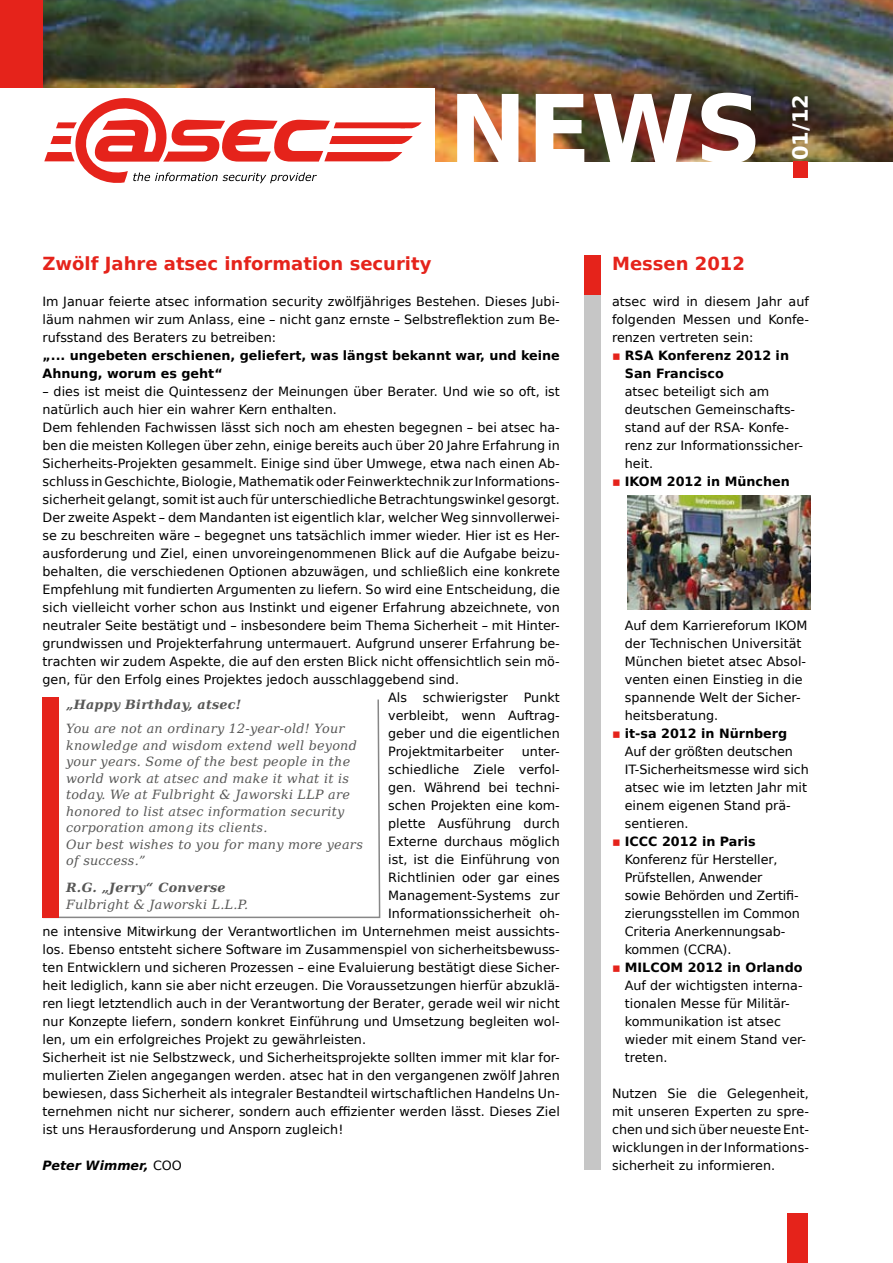
<style>
.page{position:relative;width:893px;height:1263px;background:#fff}
.page>*{position:absolute;margin:0;border:0;box-sizing:border-box;transform-origin:0 0}
.t1{font:700 93.9px "DejaVu Sans";color:#fff}
.t2{font:700 20.85px "DejaVu Sans";color:#fff}
.t3{font:700 18px "DejaVu Sans";color:#e5231b}
.t4{font:12.75px/18px "DejaVu Sans";color:#000}
.t5{font:italic 12.75px/16.5px "DejaVu Serif";letter-spacing:.02em;color:#575756}
.t6{font:700 12.75px/18px "DejaVu Sans";color:#000}
.t7{font:italic 700 12.75px "DejaVu Serif";letter-spacing:.02em;color:#575756}
.t8{font:italic 700 12.75px "DejaVu Sans";color:#000}
.s1{font-weight:400;font-style:normal}
.s2{font-weight:400;color:#e5231b}
.s3{color:#e5231b}
.s4{font-weight:700}
</style>
<div class="page">
<div style="left:585px;top:263px;width:16px;height:907px;background:#c6c6c6"></div>
<img style="left:43px;top:0;width:850px;height:161px">
<div style="left:0;top:0;width:43px;height:89px;background:#e5231b"></div>
<div style="left:793px;top:161px;width:15px;height:17px;background:#e5231b"></div>
<div style="left:585px;top:255px;width:16px;height:40px;background:#e5231b"></div>
<div style="left:787px;top:1213px;width:21px;height:50px;background:#e5231b"></div>
<div style="left:0;top:88px;width:434px;height:89px;background:#fff"></div>
<svg style="left:44px;top:98px;width:377px;height:86px"></svg>
<svg style="left:42px;top:698px;width:339px;height:221px"></svg>
<div style="left:43px;top:697px;width:16px;height:221px;background:#e5231b"></div>
<img style="left:627px;top:495px;width:184px;height:114px">
<h1 class="t1" style="left:449px;top:52px;width:315px">NEWS</h1>
<h2 class="t2" style="left:783px;top:160px;width:67px;rotate:-90deg">01/12</h2>
<h3 class="t3" style="left:43px;top:249px;width:390px">Zwölf Jahre atsec information security</h3>
<p class="t4" style="left:43px;top:292px;width:519px;text-align:justify">Im Januar feierte atsec information security zwölfjähriges Bestehen. Dieses Jubi&shy;läum nahmen wir zum Anlass, eine – nicht ganz ernste – Selbstreflektion zum Be&shy;rufsstand des Beraters zu betreiben:</p>
<p class="t6" style="left:43px;top:346px;width:519px">„... ungebeten erschienen, geliefert, was längst bekannt war, und keine<br>Ahnung, worum es geht“</p>
<p class="t4" style="left:43px;top:382px;width:519px">– dies ist meist die Quintessenz der Meinungen über Berater. Und wie so oft, ist</p>
<p class="t4" style="left:43px;top:400px;width:296px">natürlich auch hier ein wahrer Kern enthalten.</p>
<p class="t4" style="left:43px;top:418px;width:519px">Dem fehlenden Fachwissen lässt sich noch am ehesten begegnen – bei atsec ha-</p>
<p class="t4" style="left:43px;top:436px;width:519px">ben die meisten Kollegen über zehn, einige bereits auch über 20 Jahre Erfahrung in</p>
<p class="t4" style="left:43px;top:454px;width:519px">Sicherheits-Projekten gesammelt. Einige sind über Umwege, etwa nach einen Ab-</p>
<p class="t4" style="left:43px;top:472px;width:519px">schluss in Geschichte, Biologie, Mathematik oder Feinwerktechnik zur Informations-</p>
<p class="t4" style="left:43px;top:490px;width:519px">sicherheit gelangt, somit ist auch für unterschiedliche Betrachtungswinkel gesorgt.</p>
<p class="t4" style="left:43px;top:508px;width:519px">Der zweite Aspekt – dem Mandanten ist eigentlich klar, welcher Weg sinnvollerwei-</p>
<p class="t4" style="left:43px;top:526px;width:519px">se zu beschreiten wäre – begegnet uns tatsächlich immer wieder. Hier ist es Her-</p>
<p class="t4" style="left:43px;top:544px;width:519px">ausforderung und Ziel, einen unvoreingenommenen Blick auf die Aufgabe beizu-</p>
<p class="t4" style="left:43px;top:562px;width:519px">behalten, die verschiedenen Optionen abzuwägen, und schließlich eine konkrete</p>
<p class="t4" style="left:43px;top:580px;width:519px">Empfehlung mit fundierten Argumenten zu liefern. So wird eine Entscheidung, die</p>
<p class="t4" style="left:43px;top:598px;width:519px">sich vielleicht vorher schon aus Instinkt und eigener Erfahrung abzeichnete, von</p>
<p class="t4" style="left:43px;top:616px;width:519px">neutraler Seite bestätigt und – insbesondere beim Thema Sicherheit – mit Hinter-</p>
<p class="t4" style="left:43px;top:634px;width:519px">grundwissen und Projekterfahrung untermauert. Aufgrund unserer Erfahrung be-</p>
<p class="t4" style="left:43px;top:652px;width:519px">trachten wir zudem Aspekte, die auf den ersten Blick nicht offensichtlich sein mö-</p>
<p class="t4" style="left:43px;top:670px;width:418px">gen, für den Erfolg eines Projektes jedoch ausschlaggebend sind.</p>
<p class="t4" style="left:388px;top:688px;width:173px">Als schwierigster Punkt</p>
<p class="t4" style="left:388px;top:706px;width:173px">verbleibt, wenn Auftrag-</p>
<p class="t4" style="left:388px;top:724px;width:173px">geber und die eigentlichen</p>
<p class="t4" style="left:388px;top:742px;width:117px">Projektmitarbeiter</p>
<p class="t4" style="left:522px;top:742px;width:40px">unter-</p>
<p class="t4" style="left:388px;top:760px;width:173px">schiedliche Ziele verfol-</p>
<p class="t4" style="left:388px;top:778px;width:173px">gen. Während bei techni-</p>
<p class="t4" style="left:388px;top:796px;width:173px">schen Projekten eine kom-</p>
<p class="t4" style="left:388px;top:814px;width:173px">plette Ausführung durch</p>
<p class="t4" style="left:388px;top:832px;width:173px">Externe durchaus möglich</p>
<p class="t4" style="left:388px;top:850px;width:173px">ist, ist die Einführung von</p>
<p class="t4" style="left:388px;top:868px;width:173px">Richtlinien oder gar eines</p>
<p class="t4" style="left:388px;top:886px;width:173px">Management-Systems zur</p>
<p class="t4" style="left:388px;top:904px;width:173px">Informationssicherheit oh-</p>
<p class="t4" style="left:43px;top:922px;width:519px">ne intensive Mitwirkung der Verantwortlichen im Unternehmen meist aussichts-</p>
<p class="t4" style="left:43px;top:940px;width:519px">los. Ebenso entsteht sichere Software im Zusammenspiel von sicherheitsbewuss-</p>
<p class="t4" style="left:43px;top:958px;width:519px">ten Entwicklern und sicheren Prozessen – eine Evaluierung bestätigt diese Sicher-</p>
<p class="t4" style="left:43px;top:976px;width:519px">heit lediglich, kann sie aber nicht erzeugen. Die Voraussetzungen hierfür abzuklä-</p>
<p class="t4" style="left:43px;top:994px;width:519px">ren liegt letztendlich auch in der Verantwortung der Berater, gerade weil wir nicht</p>
<p class="t4" style="left:43px;top:1012px;width:519px">nur Konzepte liefern, sondern konkret Einführung und Umsetzung begleiten wol-</p>
<p class="t4" style="left:43px;top:1030px;width:325px">len, um ein erfolgreiches Projekt zu gewährleisten.</p>
<p class="t4" style="left:43px;top:1048px;width:519px">Sicherheit ist nie Selbstzweck, und Sicherheitsprojekte sollten immer mit klar for-</p>
<p class="t4" style="left:43px;top:1066px;width:519px">mulierten Zielen angegangen werden. atsec hat in den vergangenen zwölf Jahren</p>
<p class="t4" style="left:43px;top:1084px;width:519px">bewiesen, dass Sicherheit als integraler Bestandteil wirtschaftlichen Handelns Un-</p>
<p class="t4" style="left:43px;top:1102px;width:519px">ternehmen nicht nur sicherer, sondern auch effizienter werden lässt. Dieses Ziel</p>
<p class="t4" style="left:43px;top:1120px;width:302px">ist uns Herausforderung und Ansporn zugleich!</p>
<p class="t8" style="left:43px;top:1156px;width:141px">Peter Wimmer, <span class="s1">COO</span></p>
<p class="t7" style="left:66px;top:694px;width:177px">„Happy Birthday, atsec!</p>
<p class="t5" style="left:66px;top:719px;width:298px">You are not an ordinary 12-year-old! Your knowledge and wisdom extend well beyond your years. Some of the best people in the world work at atsec and make it what it is today. We at Fulbright &amp; Jaworski LLP are honored to list atsec information security corporation among its clients.<br>Our best wishes to you for many more years of success.”</p>
<p class="t7" style="left:66px;top:877px;width:161px">R.G. „Jerry“ Converse</p>
<p class="t5" style="left:66px;top:895px;width:183px">Fulbright &amp; Jaworski L.L.P.</p>
<h3 class="t3" style="left:612px;top:249px;width:134px">Messen 2012</h3>
<p class="t4" style="left:612px;top:292px;width:198px;text-align:justify">atsec wird in diesem Jahr auf folgenden Messen und Konfe&shy;renzen vertreten sein:</p>
<p class="t6" style="left:625px;top:346px;width:166px;text-indent:-13px"><span class="s2">▪</span> RSA Konferenz 2012 in<br>San Francisco</p>
<p class="t4" style="left:625px;top:382px;width:180px">atsec beteiligt sich am deutschen Gemeinschafts&shy;stand auf der RSA- Konfe&shy;renz zur Informationssicher&shy;heit.</p>
<p class="t6" style="left:612px;top:472px;width:179px"><span class="s2">▪</span> IKOM 2012 in München</p>
<p class="t4" style="left:625px;top:616px;width:184px">Auf dem Karriereforum IKOM der Technischen Universität<br>München bietet atsec Absol&shy;venten einen Einstieg in die spannende Welt der Sicher&shy;heitsberatung.</p>
<p class="t4" style="left:625px;top:724px;width:186px;text-indent:-13px"><span class="s3">▪</span> <span class="s4">it-sa 2012 in Nürnberg<br></span>Auf der größten deutschen<br>IT-Sicherheitsmesse wird sich atsec wie im letzten Jahr mit einem eigenen Stand prä&shy;sentieren.</p>
<p class="t4" style="left:625px;top:832px;width:177px;text-indent:-13px"><span class="s3">▪</span> <span class="s4">ICCC 2012 in Paris<br></span>Konferenz für Hersteller,<br>Prüfstellen, Anwender sowie Behörden und Zertifi&shy;zierungsstellen im Common<br>Criteria Anerkennungsab&shy;kommen (CCRA).</p>
<p class="t4" style="left:625px;top:958px;width:183px;text-indent:-13px"><span class="s3">▪</span> <span class="s4">MILCOM 2012 in Orlando<br></span>Auf der wichtigsten interna&shy;tionalen Messe für Militär&shy;kommunikation ist atsec wieder mit einem Stand ver&shy;treten.</p>
<p class="t4" style="left:612px;top:1084px;width:198px;text-align:justify">Nutzen Sie die Gelegenheit, mit unseren Experten zu spre&shy;chen und sich über neueste Ent&shy;wicklungen in der Informations&shy;sicherheit zu informieren.</p>
</div>
